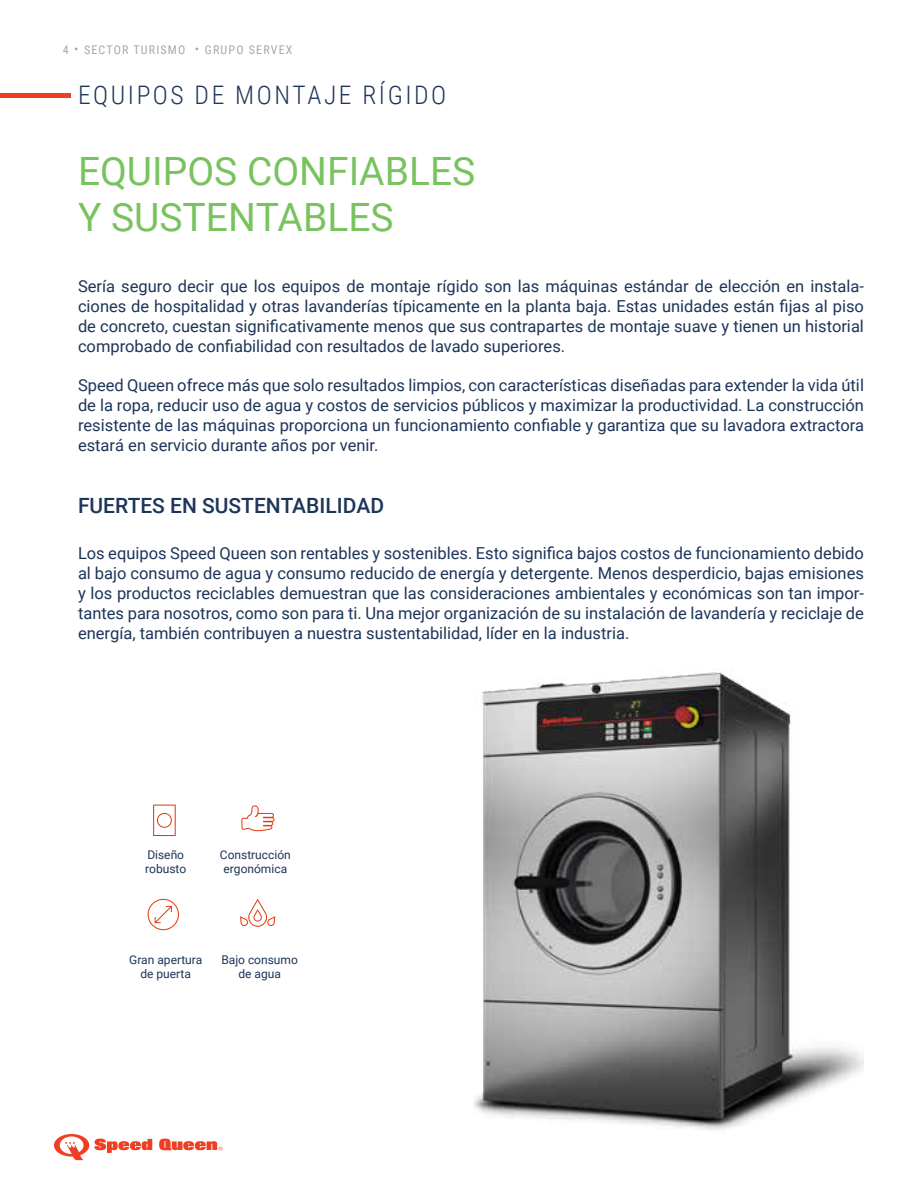
<style>
.page{position:relative;width:918px;height:1188px;background:#fff}
.page>*{position:absolute;margin:0;border:0;box-sizing:border-box;transform-origin:0 0}
.t1{font:39px "Roboto";color:#78c35f}
.t2{font:300 25.5px "Roboto Condensed";letter-spacing:.1em;color:#1d3558}
.t3{font:500 21px "Roboto";color:#1d3558}
.t4{font:16.5px/19.8px "Roboto";color:#1d3558;text-align:justify}
.t5{font:12px "Roboto";color:#1d3558}
.t6{font:12px "Roboto Condensed";letter-spacing:.1em;color:#a2aaad}
</style>
<div class="page">
<svg style="left:159px;top:1139px;width:63px;height:11px"></svg>
<svg style="left:54px;top:1134px;width:98px;height:26px"></svg>
<div style="left:0;top:93px;width:70px;height:5px;background:#ef3e22"></div>
<img style="left:473px;top:669px;width:391px;height:461px">
<svg style="left:153px;top:805px;width:23px;height:31px"></svg>
<svg style="left:241px;top:805px;width:34px;height:26px"></svg>
<svg style="left:148px;top:899px;width:31px;height:31px"></svg>
<svg style="left:240px;top:899px;width:35px;height:28px"></svg>
<p class="t6" style="left:63px;top:41px;width:7px">4</p>
<p class="t6" style="left:84px;top:41px;width:103px">SECTOR TURISMO</p>
<p class="t6" style="left:205px;top:41px;width:89px">GRUPO SERVEX</p>
<p class="t2" style="left:78px;top:77px;width:370px">EQUIPOS DE MONTAJE RÍGIDO</p>
<p class="t1" style="left:78px;top:143px;width:399px">EQUIPOS CONFIABLES</p>
<p class="t1" style="left:78px;top:190px;width:317px">Y SUSTENTABLES</p>
<p class="t4" style="left:78px;top:276px;width:788px">Sería seguro decir que los equipos de montaje rígido son las máquinas estándar de elección en instala&shy;ciones de hospitalidad y otras lavanderías típicamente en la planta baja. Estas unidades están fijas al piso de concreto, cuestan significativamente menos que sus contrapartes de montaje suave y tienen un historial comprobado de confiabilidad con resultados de lavado superiores.</p>
<p class="t4" style="left:78px;top:375px;width:788px">Speed Queen ofrece más que solo resultados limpios, con características diseñadas para extender la vida útil de la ropa, reducir uso de agua y costos de servicios públicos y maximizar la productividad. La construcción resistente de las máquinas proporciona un funcionamiento confiable y garantiza que su lavadora extractora estará en servicio durante años por venir.</p>
<p class="t3" style="left:78px;top:491px;width:308px">FUERTES EN SUSTENTABILIDAD</p>
<p class="t4" style="left:78px;top:543px;width:788px">Los equipos Speed Queen son rentables y sostenibles. Esto significa bajos costos de funcionamiento debido al bajo consumo de agua y consumo reducido de energía y detergente. Menos desperdicio, bajas emisiones y los productos reciclables demuestran que las consideraciones ambientales y económicas son tan impor&shy;tantes para nosotros, como son para ti. Una mejor organización de su instalación de lavandería y reciclaje de energía, también contribuyen a nuestra sustentabilidad, líder en la industria.</p>
<p class="t5" style="left:147px;top:846px;width:38px">Diseño</p>
<p class="t5" style="left:145px;top:861px;width:42px">robusto</p>
<p class="t5" style="left:220px;top:846px;width:72px">Construcción</p>
<p class="t5" style="left:224px;top:861px;width:65px">ergonómica</p>
<p class="t5" style="left:129px;top:951px;width:74px">Gran apertura</p>
<p class="t5" style="left:140px;top:965px;width:52px">de puerta</p>
<p class="t5" style="left:221px;top:951px;width:78px">Bajo consumo</p>
<p class="t5" style="left:238px;top:965px;width:44px">de agua</p>
</div>
